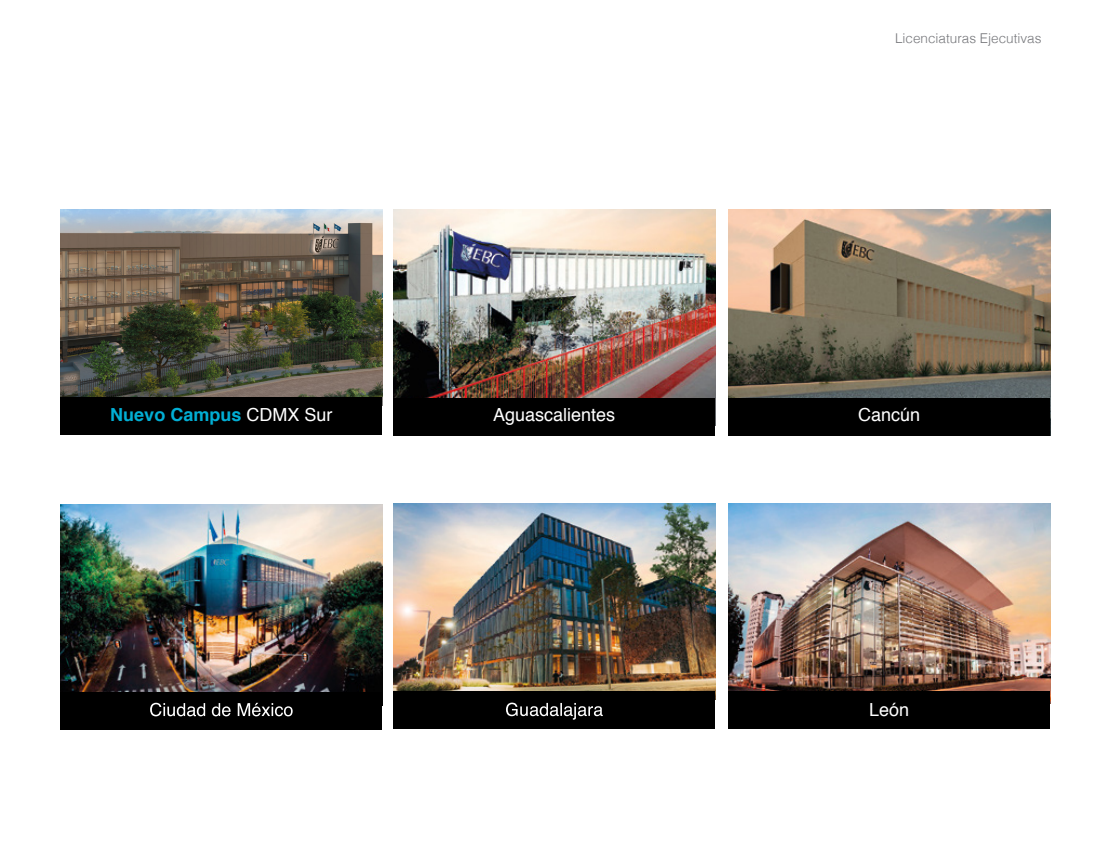
<style>
.page{position:relative;width:1106px;height:851px;background:#fff}
.page>*{position:absolute;margin:0;border:0;box-sizing:border-box;transform-origin:0 0}
.t1{font:18px "Helvetica";color:#fff}
.t2{font:700 18px "Helvetica";color:#02aed4}
.t3{font:300 13.5px "Helvetica";color:#76777b}
</style>
<div class="page">
<img style="left:60px;top:504px;width:322px;height:188px">
<div style="left:60px;top:692px;width:322px;height:37px;background:#000"></div>
<svg style="left:150px;top:702px;width:143px;height:14px"></svg>
<img style="left:728px;top:503px;width:322px;height:188px">
<div style="left:728px;top:691px;width:322px;height:37px;background:#000"></div>
<img style="left:393px;top:503px;width:322px;height:188px">
<div style="left:393px;top:691px;width:322px;height:37px;background:#000"></div>
<svg style="left:506px;top:702px;width:97px;height:17px"></svg>
<img style="left:393px;top:209px;width:322px;height:189px">
<div style="left:393px;top:398px;width:322px;height:37px;background:#000"></div>
<img style="left:728px;top:209px;width:322px;height:189px">
<div style="left:728px;top:398px;width:322px;height:37px;background:#000"></div>
<img style="left:60px;top:209px;width:322px;height:188px">
<div style="left:60px;top:397px;width:322px;height:37px;background:#000"></div>
<p class="t3" style="left:895px;top:27px;width:148px">Licenciaturas Ejecutivas</p>
<p class="t2" style="left:110px;top:400px;width:133px">Nuevo Campus</p>
<p class="t1" style="left:206px;top:401px;width:128px">LeónCDMX Sur</p>
<p class="t1" style="left:493px;top:401px;width:124px">Aguascalientes</p>
<p class="t1" style="left:858px;top:401px;width:64px">Cancún</p>
<p class="t1" style="left:869px;top:695px;width:42px">León</p>
</div>
